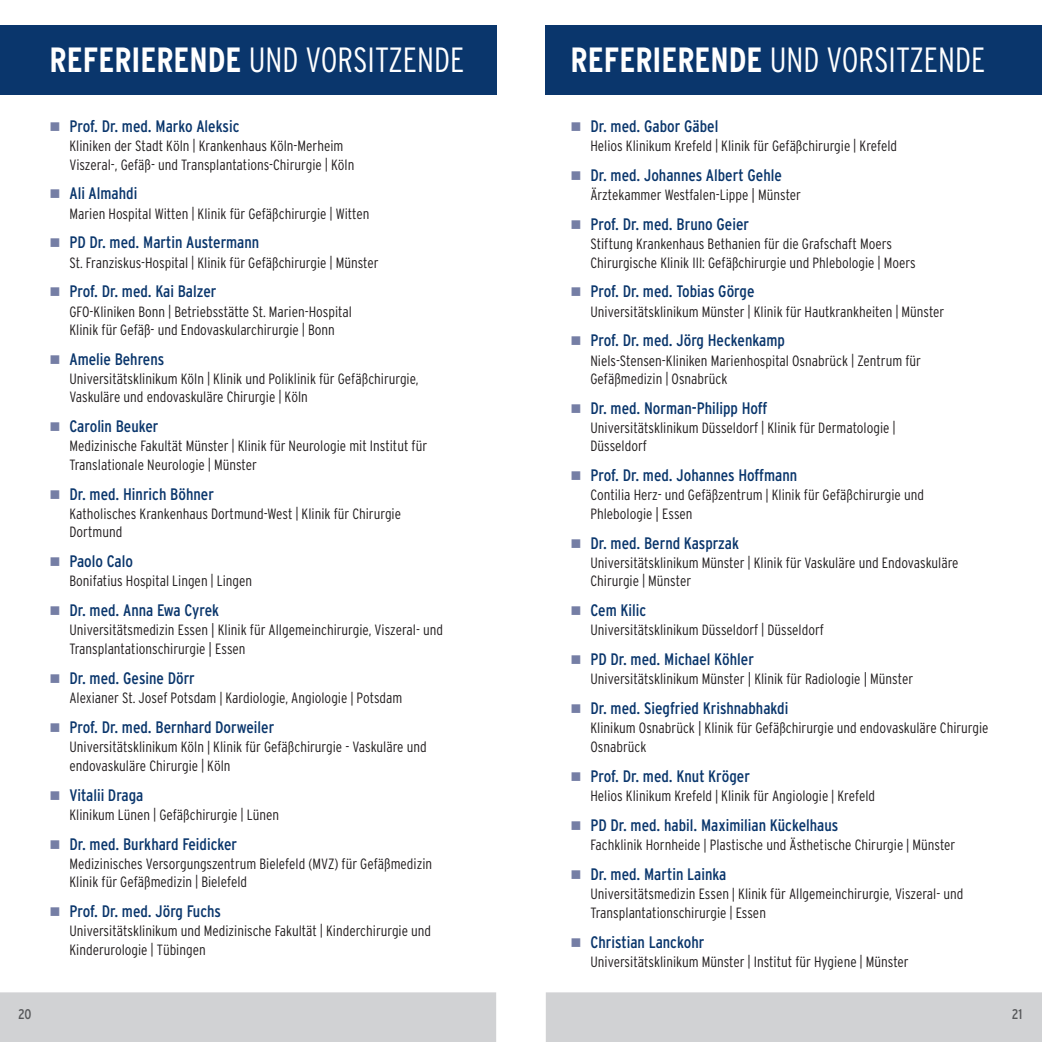
<style>
.page{position:relative;width:1042px;height:1042px;background:#fff}
.page>*{position:absolute;margin:0;border:0;box-sizing:border-box;transform-origin:0 0}
.t1{font:300 condensed 35px "Interstate Plus";color:#fff;scale:.96 1}
.t2{font:condensed 16.62px "Interstate Plus";color:#0a366c}
.t3{font:300 condensed 14.88px "Interstate Plus";color:#231f20}
.t4{font:condensed 14px "Interstate Plus";color:#57585a}
.s1{font-weight:700}
.s2{color:#757ea5}
.s3{font-size:14px}
</style>
<div class="page">
<div style="left:546px;top:992px;width:496px;height:50px;background:#d1d2d4"></div>
<div style="left:0;top:992px;width:496px;height:50px;background:#d1d2d4"></div>
<div style="left:546px;top:25px;width:496px;height:69px;background:#0a366c"></div>
<div style="left:0;top:25px;width:496px;height:69px;background:#0a366c"></div>
<p class="t1" style="left:50px;top:46px;width:433px"><span class="s1">REFERIERENDE</span> UND VORSITZENDE</p>
<p class="t2" style="left:50px;top:120px;width:191px"><span class="s2">■</span> Prof. Dr. med. Marko Aleksic</p>
<p class="t3" style="left:69px;top:140px;width:275px">Kliniken der Stadt Köln <span class="s3">|</span> Krankenhaus Köln-Merheim</p>
<p class="t3" style="left:69px;top:159px;width:286px">Viszeral-, Gefäß- und Transplantations-Chirurgie <span class="s3">|</span> Köln</p>
<p class="t2" style="left:50px;top:187px;width:89px"><span class="s2">■</span> Ali Almahdi</p>
<p class="t3" style="left:69px;top:208px;width:301px">Marien Hospital Witten <span class="s3">|</span> Klinik für Gefäßchirurgie <span class="s3">|</span> Witten</p>
<p class="t2" style="left:50px;top:236px;width:211px"><span class="s2">■</span> PD Dr. med. Martin Austermann</p>
<p class="t3" style="left:69px;top:257px;width:311px">St. Franziskus-Hospital <span class="s3">|</span> Klinik für Gefäßchirurgie <span class="s3">|</span> Münster</p>
<p class="t2" style="left:50px;top:285px;width:168px"><span class="s2">■</span> Prof. Dr. med. Kai Balzer</p>
<p class="t3" style="left:69px;top:306px;width:284px">GFO-Kliniken Bonn <span class="s3">|</span> Betriebsstätte St. Marien-Hospital</p>
<p class="t3" style="left:69px;top:324px;width:267px">Klinik für Gefäß- und Endovaskularchirurgie <span class="s3">|</span> Bonn</p>
<p class="t2" style="left:50px;top:353px;width:116px"><span class="s2">■</span> Amelie Behrens</p>
<p class="t3" style="left:69px;top:373px;width:351px">Universitätsklinikum Köln <span class="s3">|</span> Klinik und Poliklinik für Gefäßchirurgie,</p>
<p class="t3" style="left:69px;top:391px;width:240px">Vaskuläre und endovaskuläre Chirurgie <span class="s3">|</span> Köln</p>
<p class="t2" style="left:50px;top:420px;width:110px"><span class="s2">■</span> Carolin Beuker</p>
<p class="t3" style="left:69px;top:440px;width:359px">Medizinische Fakultät Münster <span class="s3">|</span> Klinik für Neurologie mit Institut für</p>
<p class="t3" style="left:69px;top:459px;width:189px">Translationale Neurologie <span class="s3">|</span> Münster</p>
<p class="t2" style="left:50px;top:487px;width:166px"><span class="s2">■</span> Dr. med. Hinrich Böhner</p>
<p class="t3" style="left:69px;top:508px;width:333px">Katholisches Krankenhaus Dortmund-West <span class="s3">|</span> Klinik für Chirurgie</p>
<p class="t3" style="left:69px;top:526px;width:54px">Dortmund</p>
<p class="t2" style="left:50px;top:555px;width:85px"><span class="s2">■</span> Paolo Calo</p>
<p class="t3" style="left:69px;top:575px;width:184px">Bonifatius Hospital Lingen <span class="s3">|</span> Lingen</p>
<p class="t2" style="left:50px;top:604px;width:171px"><span class="s2">■</span> Dr. med. Anna Ewa Cyrek</p>
<p class="t3" style="left:69px;top:624px;width:375px">Universitätsmedizin Essen | Klinik für Allgemeinchirurgie, Viszeral- und</p>
<p class="t3" style="left:69px;top:643px;width:178px">Transplantationschirurgie | Essen</p>
<p class="t2" style="left:50px;top:672px;width:147px"><span class="s2">■</span> Dr. med. Gesine Dörr</p>
<p class="t3" style="left:69px;top:692px;width:334px">Alexianer St. Josef Potsdam <span class="s3">|</span> Kardiologie, Angiologie <span class="s3">|</span> Potsdam</p>
<p class="t2" style="left:50px;top:721px;width:226px"><span class="s2">■</span> Prof. Dr. med. Bernhard Dorweiler</p>
<p class="t3" style="left:69px;top:741px;width:359px">Universitätsklinikum Köln <span class="s3">|</span> Klinik für Gefäßchirurgie - Vaskuläre und</p>
<p class="t3" style="left:69px;top:760px;width:163px">endovaskuläre Chirurgie <span class="s3">|</span> Köln</p>
<p class="t2" style="left:50px;top:788px;width:95px"><span class="s2">■</span> Vitalii Draga</p>
<p class="t3" style="left:69px;top:809px;width:211px">Klinikum Lünen <span class="s3">|</span> Gefäßchirurgie <span class="s3">|</span> Lünen</p>
<p class="t2" style="left:50px;top:837px;width:189px"><span class="s2">■</span> Dr. med. Burkhard Feidicker</p>
<p class="t3" style="left:69px;top:858px;width:364px">Medizinisches Versorgungszentrum Bielefeld (MVZ) für Gefäßmedizin</p>
<p class="t3" style="left:69px;top:876px;width:179px">Klinik für Gefäßmedizin <span class="s3">|</span> Bielefeld</p>
<p class="t2" style="left:50px;top:905px;width:173px"><span class="s2">■</span> Prof. Dr. med. Jörg Fuchs</p>
<p class="t3" style="left:69px;top:925px;width:363px">Universitätsklinikum und Medizinische Fakultät <span class="s3">|</span> Kinderchirurgie und</p>
<p class="t3" style="left:69px;top:944px;width:138px">Kinderurologie <span class="s3">|</span> Tübingen</p>
<p class="t4" style="left:18px;top:1008px;width:15px">20</p>
<p class="t1" style="left:570px;top:46px;width:433px"><span class="s1">REFERIERENDE</span> UND VORSITZENDE</p>
<p class="t2" style="left:570px;top:120px;width:149px"><span class="s2">■</span> Dr. med. Gabor Gäbel</p>
<p class="t3" style="left:590px;top:140px;width:308px">Helios Klinikum Krefeld <span class="s3">|</span> Klinik für Gefäßchirurgie <span class="s3">|</span> Krefeld</p>
<p class="t2" style="left:570px;top:169px;width:213px"><span class="s2">■</span> Dr. med. Johannes Albert Gehle</p>
<p class="t3" style="left:590px;top:189px;width:212px">Ärztekammer Westfalen-Lippe | Münster</p>
<p class="t2" style="left:570px;top:218px;width:180px"><span class="s2">■</span> Prof. Dr. med. Bruno Geier</p>
<p class="t3" style="left:590px;top:238px;width:303px">Stiftung Krankenhaus Bethanien für die Grafschaft Moers</p>
<p class="t3" style="left:590px;top:257px;width:327px">Chirurgische Klinik III: Gefäßchirurgie und Phlebologie <span class="s3">|</span> Moers</p>
<p class="t2" style="left:570px;top:285px;width:185px"><span class="s2">■</span> Prof. Dr. med. Tobias Görge</p>
<p class="t3" style="left:590px;top:306px;width:355px">Universitätsklinikum Münster <span class="s3">|</span> Klinik für Hautkrankheiten <span class="s3">|</span> Münster</p>
<p class="t2" style="left:570px;top:334px;width:216px"><span class="s2">■</span> Prof. Dr. med. Jörg Heckenkamp</p>
<p class="t3" style="left:590px;top:355px;width:332px">Niels-Stensen-Kliniken Marienhospital Osnabrück <span class="s3">|</span> Zentrum für</p>
<p class="t3" style="left:590px;top:373px;width:139px">Gefäßmedizin <span class="s3">|</span> Osnabrück</p>
<p class="t2" style="left:570px;top:402px;width:198px"><span class="s2">■</span> Dr. med. Norman-Philipp Hoff</p>
<p class="t3" style="left:590px;top:422px;width:307px">Universitätsklinikum Düsseldorf <span class="s3">|</span> Klinik für Dermatologie <span class="s3">|</span></p>
<p class="t3" style="left:590px;top:440px;width:58px">Düsseldorf</p>
<p class="t2" style="left:570px;top:469px;width:228px"><span class="s2">■</span> Prof. Dr. med. Johannes Hoffmann</p>
<p class="t3" style="left:590px;top:489px;width:335px">Contilia Herz- und Gefäßzentrum <span class="s3">|</span> Klinik für Gefäßchirurgie und</p>
<p class="t3" style="left:590px;top:508px;width:104px">Phlebologie | Essen</p>
<p class="t2" style="left:570px;top:536px;width:170px"><span class="s2">■</span> Dr. med. Bernd Kasprzak</p>
<p class="t3" style="left:590px;top:557px;width:370px">Universitätsklinikum Münster <span class="s3">|</span> Klinik für Vaskuläre und Endovaskuläre</p>
<p class="t3" style="left:590px;top:575px;width:102px">Chirurgie <span class="s3">|</span> Münster</p>
<p class="t2" style="left:570px;top:604px;width:77px"><span class="s2">■</span> Cem Kilic</p>
<p class="t3" style="left:590px;top:624px;width:235px">Universitätsklinikum Düsseldorf <span class="s3">|</span> Düsseldorf</p>
<p class="t2" style="left:570px;top:653px;width:185px"><span class="s2">■</span> PD Dr. med. Michael Köhler</p>
<p class="t3" style="left:590px;top:673px;width:324px">Universitätsklinikum Münster | Klinik für Radiologie | Münster</p>
<p class="t2" style="left:570px;top:702px;width:219px"><span class="s2">■</span> Dr. med. Siegfried Krishnabhakdi</p>
<p class="t3" style="left:590px;top:722px;width:400px">Klinikum Osnabrück | Klinik für Gefäßchirurgie und endovaskuläre Chirurgie</p>
<p class="t3" style="left:590px;top:741px;width:57px">Osnabrück</p>
<p class="t2" style="left:570px;top:770px;width:181px"><span class="s2">■</span> Prof. Dr. med. Knut Kröger</p>
<p class="t3" style="left:590px;top:790px;width:286px">Helios Klinikum Krefeld <span class="s3">|</span> Klinik für Angiologie <span class="s3">|</span> Krefeld</p>
<p class="t2" style="left:570px;top:819px;width:269px"><span class="s2">■</span> PD Dr. med. habil. Maximilian Kückelhaus</p>
<p class="t3" style="left:590px;top:839px;width:366px">Fachklinik Hornheide <span class="s3">|</span> Plastische und Ästhetische Chirurgie <span class="s3">|</span> Münster</p>
<p class="t2" style="left:570px;top:868px;width:157px"><span class="s2">■</span> Dr. med. Martin Lainka</p>
<p class="t3" style="left:590px;top:888px;width:374px">Universitätsmedizin Essen <span class="s3">|</span> Klinik für Allgemeinchirurgie, Viszeral- und</p>
<p class="t3" style="left:590px;top:907px;width:177px">Transplantationschirurgie <span class="s3">|</span> Essen</p>
<p class="t2" style="left:570px;top:935px;width:135px"><span class="s2">■</span> Christian Lanckohr</p>
<p class="t3" style="left:590px;top:956px;width:320px">Universitätsklinikum Münster <span class="s3">|</span> Institut für Hygiene <span class="s3">|</span> Münster</p>
<p class="t4" style="left:1012px;top:1008px;width:12px">21</p>
</div>
